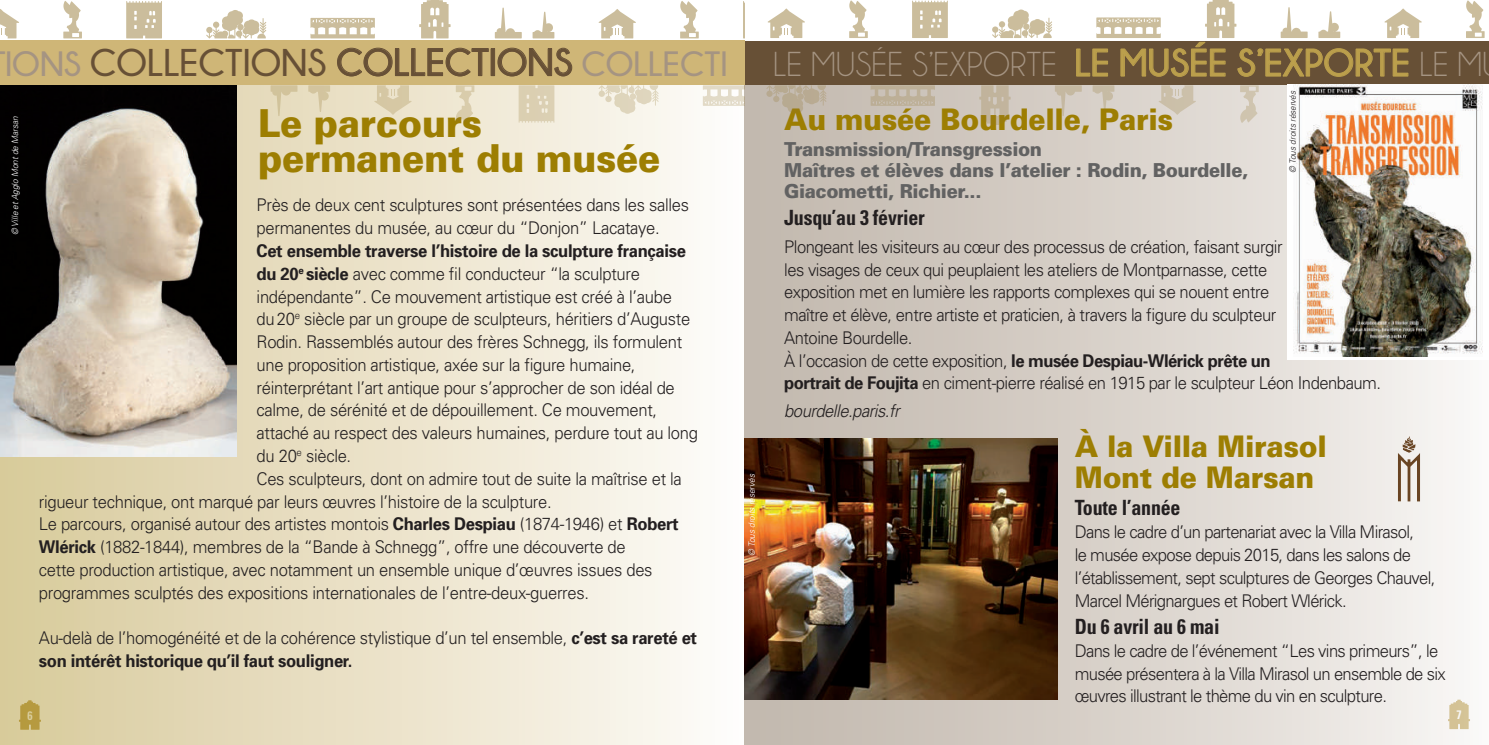
<style>
.page{position:relative;width:1489px;height:745px;background:#fff}
.page>*{position:absolute;margin:0;border:0;box-sizing:border-box;transform-origin:0 0}
.t1{font:700 38.5px "Champagne&Limousines";color:#675036}
.t2{font:900 38.5px/35px "Univers";letter-spacing:-.01em;color:#9d7e02;scale:.95 1}
.t3{font:35px "Champagne&Limousines";color:#a59482}
.t4{font:900 29.75px/31.2px "Univers";letter-spacing:-.01em;color:#9d7e02;scale:.95 1}
.t5{font:700 condensed 21px "Univers";letter-spacing:-.01em;color:#231f20;scale:.95 1}
.t6{font:900 19.25px/21px "Univers";letter-spacing:-.02em;color:#626262;scale:.95 1}
.t7{font:300 17.5px/22.8px "Univers";letter-spacing:-.02em;color:#231f20;scale:.95 1}
.t8{font:300 17.5px/22.8px "Univers";letter-spacing:-.04em;color:#231f20;scale:.95 1}
.t9{font:700 17.5px "Univers";letter-spacing:-.02em;color:#231f20;scale:.95 1}
.t10{font:italic 300 17.5px "Univers";letter-spacing:-.03em;color:#231f20;scale:.95 1}
.t11{font:700 condensed 12.25px "Univers";color:#fff;scale:.95 1}
.t12{font:italic 300 8.75px "Univers";color:#fff;scale:.95 1}
.t13{font:italic 300 8.75px "Univers";color:#231f20;scale:.95 1}
.s1{font-size:35px;color:#a59482}
.s2{font-weight:700}
.s3{font-weight:700;font-size:38.5px;color:#bb9f4c}
</style>
<div class="page">
<div style="left:0;top:84px;width:744px;height:660px;background:linear-gradient(to right,#d8c99a,#fefcf9)"></div>
<div style="left:744px;top:84px;width:744px;height:660px;background:linear-gradient(to right,#bfb5aa,#f6f4f1)"></div>
<svg style="left:126px;top:1px;width:36px;height:37px"></svg>
<svg style="left:63px;top:1px;width:19px;height:37px"></svg>
<svg style="left:206px;top:10px;width:60px;height:28px"></svg>
<svg style="left:419px;top:0;width:31px;height:38px"></svg>
<svg style="left:0;top:9px;width:19px;height:29px"></svg>
<svg style="left:310px;top:18px;width:65px;height:20px"></svg>
<svg style="left:532px;top:12px;width:22px;height:26px"></svg>
<svg style="left:495px;top:8px;width:27px;height:30px"></svg>
<svg style="left:743px;top:1px;width:1px;height:37px"></svg>
<svg style="left:680px;top:1px;width:18px;height:37px"></svg>
<svg style="left:598px;top:9px;width:38px;height:29px"></svg>
<svg style="left:912px;top:1px;width:35px;height:37px"></svg>
<svg style="left:849px;top:0;width:18px;height:38px"></svg>
<svg style="left:992px;top:9px;width:60px;height:29px"></svg>
<svg style="left:768px;top:8px;width:37px;height:30px"></svg>
<svg style="left:1466px;top:0;width:18px;height:38px"></svg>
<div style="left:744px;top:41px;width:744px;height:43px;background:#675036"></div>
<svg style="left:1076px;top:0;width:345px;height:77px"></svg>
<svg style="left:1239px;top:85px;width:19px;height:38px"></svg>
<svg style="left:766px;top:85px;width:60px;height:29px;background:#bdb2a0"></svg>
<svg style="left:979px;top:85px;width:31px;height:39px"></svg>
<svg style="left:1158px;top:85px;width:37px;height:30px"></svg>
<svg style="left:870px;top:85px;width:65px;height:21px"></svg>
<svg style="left:1092px;top:85px;width:22px;height:27px"></svg>
<svg style="left:1054px;top:85px;width:27px;height:31px"></svg>
<svg style="left:518px;top:85px;width:36px;height:38px"></svg>
<svg style="left:456px;top:85px;width:18px;height:38px"></svg>
<svg style="left:374px;top:85px;width:37px;height:30px"></svg>
<svg style="left:308px;top:85px;width:22px;height:27px"></svg>
<svg style="left:270px;top:85px;width:27px;height:31px"></svg>
<svg style="left:598px;top:85px;width:60px;height:29px;background:#eae4d2"></svg>
<svg style="left:702px;top:85px;width:42px;height:21px"></svg>
<img style="left:0;top:84px;width:237px;height:372px">
<div style="left:1287px;top:84px;width:201px;height:275px;background:#fff"></div>
<img style="left:1293px;top:84px;width:188px;height:272px">
<div style="left:0;top:40px;width:744px;height:44px;background:#cfb677"></div>
<svg style="left:337px;top:47px;width:152px;height:30px"></svg>
<div style="left:490px;top:48px;width:5px;height:28px;border:1px solid #675036"></div>
<svg style="left:497px;top:47px;width:75px;height:30px"></svg>
<img style="left:744px;top:438px;width:313px;height:261px">
<img style="left:1376px;top:436px;width:64px;height:64px">
<h1 class="t1" style="left:5px;top:41px;width:724px"><span class="s1">IONS</span> COLLECTIONS COLLECTIONS <span class="s1">COLLECTI</span></h1>
<p class="t12" style="left:10px;top:235px;width:126px;rotate:-90deg">© Ville et Agglo Mont de Marsan</p>
<h1 class="t2" style="left:258px;top:105px;width:425px">Le parcours permanent du musée</h1>
<p class="t7" style="left:257px;top:194px;width:456px">Près de deux cent sculptures sont présentées dans les salles permanentes du musée, au cœur du “Donjon” Lacataye.</p>
<p class="t9" style="left:257px;top:240px;width:453px">Cet ensemble traverse l’histoire de la sculpture française</p>
<p class="t7" style="left:257px;top:262px;width:405px"><span class="s2">du 20</span><sup>e</sup> <span class="s2">siècle</span> avec comme fil conducteur “la sculpture</p>
<p class="t7" style="left:257px;top:285px;width:438px">indépendante”. Ce mouvement artistique est créé à l’aube</p>
<p class="t7" style="left:257px;top:307px;width:458px">du20<sup>e</sup> siècle par un groupe de sculpteurs, héritiers d’Auguste</p>
<p class="t7" style="left:257px;top:330px;width:449px">Rodin. Rassemblés autour des frères Schnegg, ils formulent</p>
<p class="t7" style="left:257px;top:353px;width:400px">une proposition artistique, axée sur la figure humaine,</p>
<p class="t7" style="left:257px;top:376px;width:441px">réinterprétant l’art antique pour s’approcher de son idéal de</p>
<p class="t7" style="left:257px;top:398px;width:423px">calme, de sérénité et de dépouillement. Ce mouvement,</p>
<p class="t7" style="left:257px;top:421px;width:466px">attaché au respect des valeurs humaines, perdure tout au long</p>
<p class="t7" style="left:257px;top:444px;width:101px">du 20<sup>e</sup> siècle.</p>
<p class="t7" style="left:257px;top:467px;width:449px">Ces sculpteurs, dont on admire tout de suite la maîtrise et la</p>
<p class="t7" style="left:39px;top:489px;width:541px">rigueur technique, ont marqué par leurs œuvres l’histoire de la sculpture.</p>
<p class="t7" style="left:39px;top:512px;width:675px">Le parcours, organisé autour des artistes montois <span class="s2">Charles Despiau</span> (1874-1946) et <span class="s2">Robert</span></p>
<p class="t7" style="left:39px;top:535px;width:619px"><span class="s2">Wlérick</span> (1882-1844), membres de la “Bande à Schnegg”, offre une découverte de</p>
<p class="t7" style="left:39px;top:558px;width:647px">cette production artistique, avec notamment un ensemble unique d’œuvres issues des</p>
<p class="t7" style="left:39px;top:580px;width:580px">programmes sculptés des expositions internationales de l’entre-deux-guerres.</p>
<p class="t7" style="left:39px;top:626px;width:694px">Au-delà de l’homogénéité et de la cohérence stylistique d’un tel ensemble, <span class="s2">c’est sa rareté et son intérêt historique qu’il faut souligner.</span></p>
<p class="t12" style="left:746px;top:555px;width:88px;rotate:-90deg">© Tous droits réservés</p>
<h2 class="t3" style="left:773px;top:47px;width:710px">LE MUSÉE S’EXPORTE <span class="s3">LE MUSÉE S’EXPORTE</span> LE M</h2>
<h3 class="t4" style="left:784px;top:103px;width:411px">Au musée Bourdelle, Paris</h3>
<p class="t6" style="left:784px;top:138px;width:490px">Transmission/Transgression<br>Maîtres et élèves dans l’atelier : Rodin, Bourdelle,<br>Giacometti, Richier...</p>
<p class="t5" style="left:784px;top:204px;width:150px">Jusqu’au 3 février</p>
<p class="t7" style="left:784px;top:235px;width:630px">Plongeant les visiteurs au cœur des processus de création, faisant surgir<br>les visages de ceux qui peuplaient les ateliers de Montparnasse, cette<br>exposition met en lumière les rapports complexes qui se nouent entre<br>maître et élève, entre artiste et praticien, à travers la figure du sculpteur<br>Antoine Bourdelle.<br>À l’occasion de cette exposition, <span class="s2">le musée Despiau-Wlérick prête un<br>portrait de Foujita</span> en ciment-pierre réalisé en 1915 par le sculpteur Léon Indenbaum.</p>
<p class="t10" style="left:784px;top:400px;width:123px">bourdelle.paris.fr</p>
<p class="t13" style="left:1287px;top:172px;width:88px;rotate:-90deg">© Tous droits réservés</p>
<h3 class="t4" style="left:1074px;top:430px;width:267px">À la Villa Mirasol<br>Mont de Marsan</h3>
<p class="t5" style="left:1074px;top:494px;width:113px">Toute l’année</p>
<p class="t8" style="left:1074px;top:520px;width:381px">Dans le cadre d’un partenariat avec la Villa Mirasol,<br>le musée expose depuis 2015, dans les salons de l’établissement, sept sculptures de Georges Chauvel, Marcel Mérignargues et Robert Wlérick.</p>
<p class="t5" style="left:1074px;top:613px;width:154px">Du 6 avril au 6 mai</p>
<p class="t8" style="left:1074px;top:638px;width:392px">Dans le cadre de l’événement “Les vins primeurs”, le musée présentera à la Villa Mirasol un ensemble de six œuvres illustrant le thème du vin en sculpture.</p>
<p class="t11" style="left:27px;top:707px;width:7px">6</p>
<p class="t11" style="left:1456px;top:706px;width:7px">7</p>
</div>
